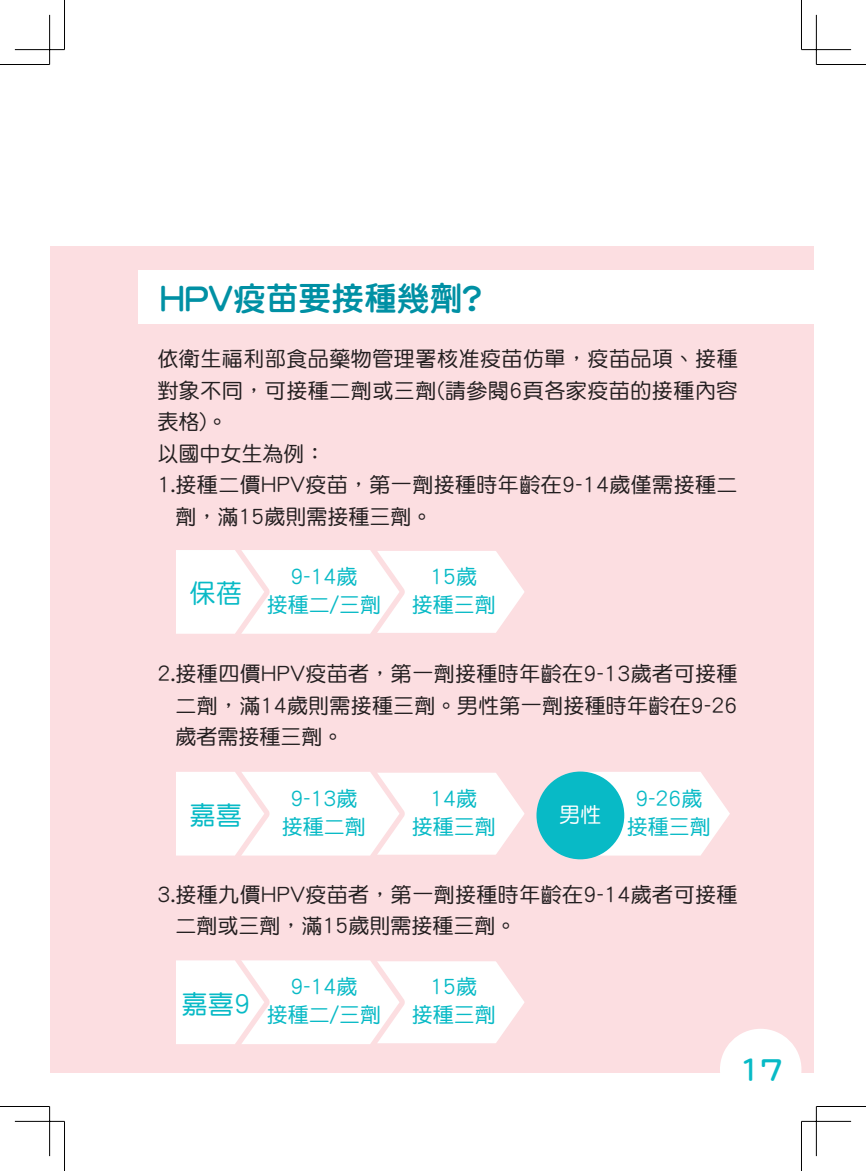
<style>
.page{position:relative;width:866px;height:1171px;background:#fff}
.page>*{position:absolute;margin:0;border:0;box-sizing:border-box;transform-origin:0 0}
.t1{font:32.73px "DF Yuan W8 WINP BF";color:#0090a4}
.t2{font:28.7px "DF Yuan W8 WINP BF";color:#08bac6}
.t3{font:26.25px "DF Yuan W5 WINP BF";color:#08bac6}
.t4{font:21px/31.5px "DF Yuan W5 WINP BF";letter-spacing:.02em;color:#231f20;text-align:justify}
.t5{font:21px/28px "DF Yuan W5 WINP BF";color:#08bac6;text-align:center}
.t6{font:21px "DF Yuan W5 WINP BF";color:#231f20}
.t7{font:21px "DF Yuan W5 WINP BF";color:#fff}
</style>
<div class="page">
<div style="left:50px;top:246px;width:14px;height:827px;background:#fcdee1"></div>
<div style="left:64px;top:246px;width:749px;height:827px;background:#fcdee1"></div>
<div style="left:138px;top:270px;width:675px;height:54px;background:#fff"></div>
<div style="left:720px;top:1029px;width:81px;height:81px;background:#fff;border-radius:50%"></div>
<svg style="left:176px;top:550px;width:348px;height:84px;background:#fefcfc"></svg>
<svg style="left:591px;top:772px;width:139px;height:83px;background:#fdfafa"></svg>
<svg style="left:176px;top:772px;width:349px;height:84px;background:#fefbfc"></svg>
<svg style="left:176px;top:960px;width:349px;height:84px;background:#fefbfc"></svg>
<div style="left:536px;top:771px;width:88px;height:88px;background:#08bac6;border-radius:50%"></div>
<hr style="left:0;top:64px;width:50px;height:1px;background:#000">
<hr style="left:816px;top:64px;width:50px;height:1px;background:#000">
<hr style="left:0;top:1106px;width:50px;height:1px;background:#000">
<hr style="left:816px;top:1106px;width:50px;height:1px;background:#000">
<hr style="left:64px;top:0;width:1px;height:50px;background:#000">
<hr style="left:64px;top:1121px;width:1px;height:50px;background:#000">
<hr style="left:801px;top:0;width:1px;height:50px;background:#000">
<hr style="left:801px;top:1121px;width:1px;height:50px;background:#000">
<hr style="left:15px;top:49px;width:49px;height:1px;background:#000">
<hr style="left:801px;top:49px;width:50px;height:1px;background:#000">
<hr style="left:15px;top:1121px;width:49px;height:1px;background:#000">
<hr style="left:801px;top:1121px;width:50px;height:1px;background:#000">
<hr style="left:49px;top:15px;width:1px;height:49px;background:#000">
<hr style="left:49px;top:1106px;width:1px;height:50px;background:#000">
<hr style="left:816px;top:15px;width:1px;height:49px;background:#000">
<hr style="left:816px;top:1106px;width:1px;height:50px;background:#000">
<h1 class="t1" style="left:160px;top:282px;width:322px">HPV疫苗要接種幾劑?</h1>
<p class="t4" style="left:157px;top:343px;width:582px">依衛生福利部食品藥物管理署核准疫苗仿單，疫苗品項、接種</p>
<p class="t4" style="left:157px;top:375px;width:581px">對象不同，可接種二劑或三劑(請參閱6頁各家疫苗的接種內容</p>
<p class="t4" style="left:157px;top:406px;width:72px">表格)。</p>
<p class="t6" style="left:157px;top:443px;width:169px">以國中女生為例：</p>
<p class="t4" style="left:157px;top:469px;width:581px">1.接種二價HPV疫苗，第一劑接種時年齡在9-14歲僅需接種二</p>
<p class="t6" style="left:176px;top:506px;width:258px">劑，滿15歲則需接種三劑。</p>
<p class="t3" style="left:190px;top:580px;width:54px">保蓓</p>
<p class="t5" style="left:267px;top:562px;width:116px">9-14歲<br>接種二/三劑</p>
<p class="t5" style="left:430px;top:562px;width:48px">15歲</p>
<p class="t5" style="left:411px;top:590px;width:85px">接種三劑</p>
<p class="t4" style="left:176px;top:658px;width:563px;text-indent:-18px">2.接種四價HPV疫苗者，第一劑接種時年齡在9-13歲者可接種二劑，滿14歲則需接種三劑。男性第一劑接種時年齡在9-26歲者需接種三劑。</p>
<p class="t3" style="left:190px;top:802px;width:54px">嘉喜</p>
<p class="t5" style="left:282px;top:784px;width:85px">9-13歲接種二劑</p>
<p class="t5" style="left:411px;top:784px;width:85px">14歲<br>接種三劑</p>
<p class="t5" style="left:635px;top:784px;width:68px">9-26歲</p>
<p class="t7" style="left:559px;top:804px;width:43px">男性</p>
<p class="t5" style="left:627px;top:812px;width:85px">接種三劑</p>
<p class="t4" style="left:176px;top:879px;width:563px;text-indent:-18px">3.接種九價HPV疫苗者，第一劑接種時年齡在9-14歲者可接種二劑或三劑，滿15歲則需接種三劑。</p>
<p class="t3" style="left:181px;top:990px;width:70px">嘉喜9</p>
<p class="t5" style="left:267px;top:973px;width:116px">9-14歲<br>接種二/三劑</p>
<p class="t5" style="left:430px;top:973px;width:48px">15歲</p>
<p class="t5" style="left:411px;top:1001px;width:85px">接種三劑</p>
<h2 class="t2" style="left:739px;top:1054px;width:45px">17</h2>
</div>
